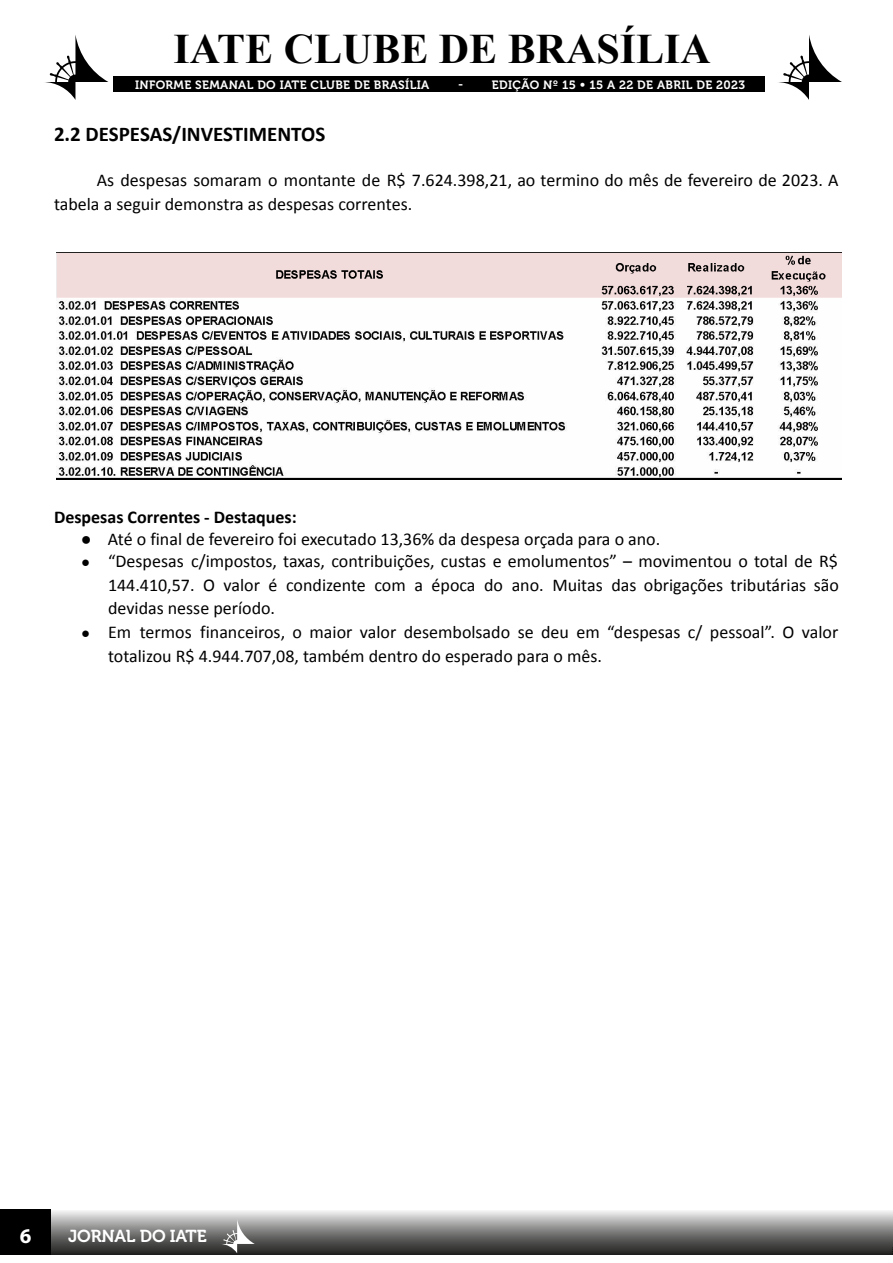
<style>
.page{position:relative;width:893px;height:1263px;background:#fff}
.page>*{position:absolute;margin:0;border:0;box-sizing:border-box;transform-origin:0 0}
.t1{font:700 42px "Times New Roman";color:#000}
.t2{font:700 21px "Calibri";color:#000}
.t3{font:700 21px "Myriad Pro";color:#fff}
.t4{font:18px/23.7px "Calibri";color:#000}
.t5{font:700 18px "Calibri";color:#000}
.t6{font:17.25px "Museo 700";letter-spacing:-.01em;color:#fff}
.t7{font:700 15.6px "Poppins";color:#fff}
.t8{font:12px "Museo 700";letter-spacing:.03em;color:#fff}
.s1{font-family:"Arial"}
.s2{font-family:"Arial";font-weight:700;font-size:15px}
</style>
<div class="page">
<svg style="left:778px;top:35px;width:64px;height:65px"></svg>
<svg style="left:45px;top:35px;width:63px;height:65px"></svg>
<div style="left:113px;top:77px;width:652px;height:15px;background:#000"></div>
<div style="left:0;top:1210px;width:893px;height:45px;background:linear-gradient(to bottom,#eaebea,#151513)"></div>
<svg style="left:83px;top:1210px;width:187px;height:43px"></svg>
<div style="left:0;top:1210px;width:51px;height:45px;background:#000"></div>
<img style="left:56px;top:252px;width:785px;height:227px">
<h1 class="t1" style="left:174px;top:20px;width:539px">IATE CLUBE DE BRASÍLIA</h1>
<p class="t8" style="left:135px;top:78px;width:296px">INFORME SEMANAL DO IATE CLUBE DE BRASÍLIA</p>
<p class="t8" style="left:458px;top:78px;width:289px">- EDIÇÃO Nº 15 • 15 A 22 DE ABRIL DE 2023</p>
<p class="t2" style="left:54px;top:123px;width:273px">2.2 DESPESAS/INVESTIMENTOS</p>
<p class="t4" style="left:54px;top:168px;width:786px;text-indent:43px">As despesas somaram o montante de R$ 7.624.398,21, ao termino do mês de fevereiro de 2023. A tabela a seguir demonstra as despesas correntes.</p>
<p class="t5" style="left:54px;top:508px;width:244px">Despesas Correntes - Destaques:</p>
<p class="t4" style="left:81px;top:527px;width:581px"><span class="s1">●</span> Até o final de fevereiro foi executado 13,36% da despesa orçada para o ano.</p>
<p class="t4" style="left:108px;top:549px;width:732px;text-align:justify;text-indent:-27px"><span class="s2">●</span> “Despesas c/impostos, taxas, contribuições, custas e emolumentos” – movimentou o total de R$ 144.410,57. O valor é condizente com a época do ano. Muitas das obrigações tributárias são devidas nesse período.</p>
<p class="t4" style="left:108px;top:620px;width:732px;text-indent:-27px"><span class="s2">●</span> Em termos financeiros, o maior valor desembolsado se deu em “despesas c/ pessoal”. O valor totalizou R$ 4.944.707,08, também dentro do esperado para o mês.</p>
<p class="t7" style="left:55px;top:1217px;width:19px">22</p>
<p class="t3" style="left:20px;top:1222px;width:13px">6</p>
<p class="t6" style="left:68px;top:1226px;width:140px">JORNAL DO IATE</p>
</div>
